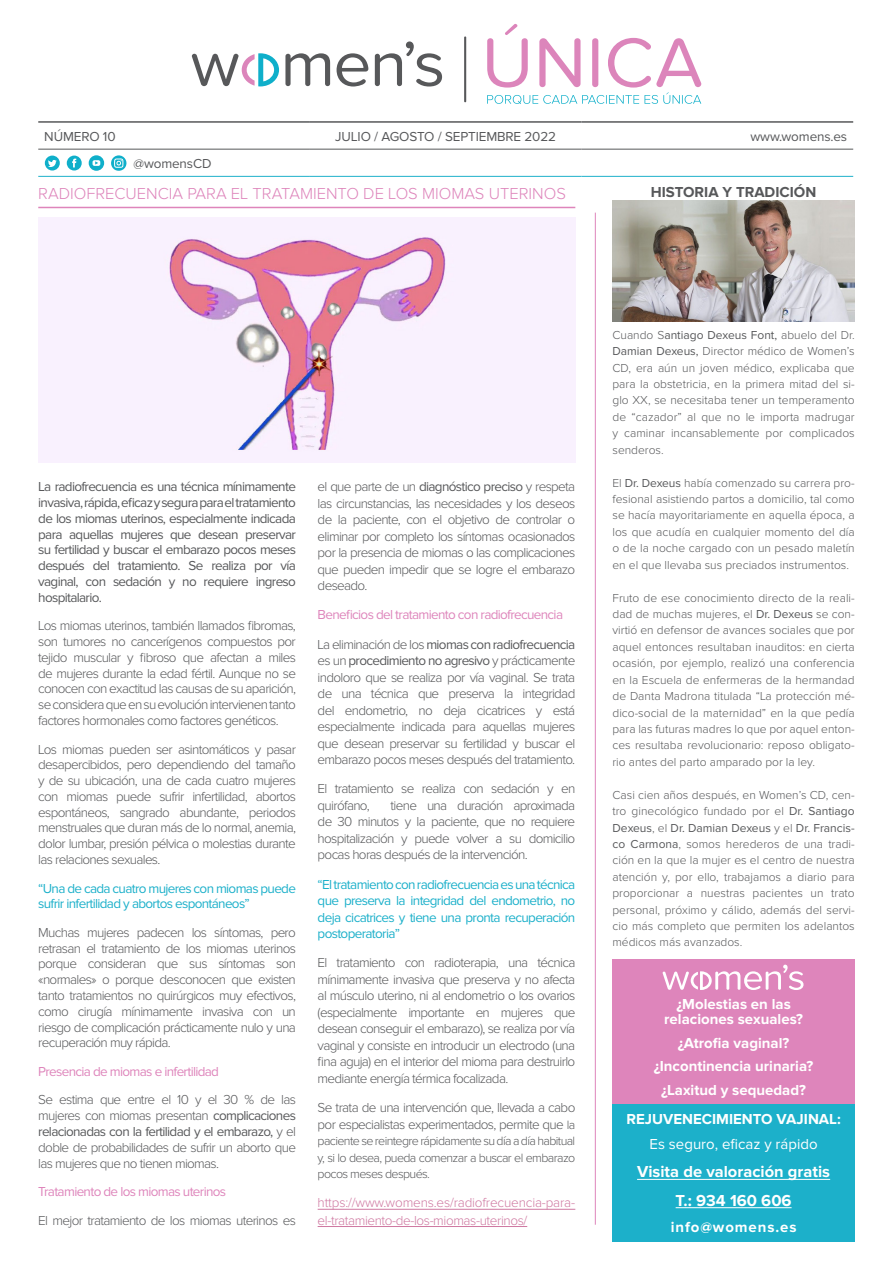
<style>
.page{position:relative;width:893px;height:1263px;background:#fff}
.page>*{position:absolute;margin:0;border:0;box-sizing:border-box;transform-origin:0 0}
.ENTRADAS{font:300 16.5px "Proxima Nova";color:#de85bb}
.ANUCIO_1_PAG{font:700 16.5px "Proxima Nova";color:#fff}
.ANUCIO_1_PAG-2{font:700 15px/15px "Proxima Nova";color:#fff;text-align:center}
.ANUCIO_1_PAG-3{font:15px "Proxima Nova";color:#fff}
.t1{font:700 15px "Proxima Nova";color:#57585a}
.ANUCIO_1_PAG-4{font:700 15px "Proxima Nova";letter-spacing:.06em;color:#fff}
.LINKs{font:300 13.5px/16.5px "Proxima Nova";letter-spacing:-.05em;color:#57585a;text-align:justify}
.LINKs-2{font:13.5px/15.8px "Proxima Nova";letter-spacing:-.04em;color:#57585a;text-align:justify}
.LINKs-3{font:13.5px/16.5px "Proxima Nova";letter-spacing:-.05em;color:#1cb0ca}
.LINKs-4{font:13.5px "Proxima Nova";letter-spacing:-.05em;color:#de85bb}
.LINKs-5{font:300 13.5px/17.2px "Proxima Nova";letter-spacing:-.01em;color:#cf78a1}
.LINKs-6{font:13.5px "Proxima Nova";letter-spacing:-.01em;color:#57585a}
.LINKs-7{font:300 12.45px/16.5px "Proxima Nova";letter-spacing:-.05em;color:#57585a;text-align:justify}
.TEXTO_NORMAL{font:300 12px/16.4px "Proxima Nova";color:#57585a;text-align:justify}
.s1{font-weight:400}
.s2{font-size:12.45px}
</style>
<div class="page">
<div style="left:612px;top:1081px;width:243px;height:160px;background:#1cb0ca"></div>
<svg style="left:285px;top:53px;width:45px;height:33px"></svg>
<svg style="left:337px;top:53px;width:31px;height:34px"></svg>
<svg style="left:375px;top:41px;width:67px;height:46px"></svg>
<svg style="left:192px;top:53px;width:87px;height:33px"></svg>
<svg style="left:487px;top:24px;width:214px;height:80px"></svg>
<hr style="left:464px;top:36px;width:2px;height:66px;background:#57585a">
<hr style="left:38px;top:149px;width:272px;height:1px;background:#57585a">
<hr style="left:310px;top:149px;width:272px;height:1px;background:#57585a">
<hr style="left:582px;top:149px;width:271px;height:1px;background:#57585a">
<hr style="left:38px;top:121px;width:272px;height:2px;background:#57585a">
<hr style="left:310px;top:121px;width:272px;height:2px;background:#57585a">
<hr style="left:582px;top:121px;width:271px;height:2px;background:#57585a">
<hr style="left:38px;top:176px;width:272px;height:1px;background:#1cb0ca">
<hr style="left:310px;top:176px;width:272px;height:1px;background:#1cb0ca">
<hr style="left:582px;top:176px;width:271px;height:1px;background:#1cb0ca">
<svg style="left:45px;top:156px;width:15px;height:15px"></svg>
<svg style="left:67px;top:156px;width:15px;height:15px"></svg>
<svg style="left:89px;top:155px;width:38px;height:16px"></svg>
<hr style="left:318px;top:1209px;width:257px;height:1px;background:#cf78a1">
<hr style="left:318px;top:1226px;width:209px;height:1px;background:#cf78a1">
<hr style="left:595px;top:213px;width:1px;height:1012px;background:#de85bb">
<div style="left:612px;top:959px;width:243px;height:144px;background:#de85bb"></div>
<svg style="left:663px;top:965px;width:140px;height:25px"></svg>
<hr style="left:637px;top:1179px;width:193px;height:1px;background:#fff">
<hr style="left:676px;top:1207px;width:116px;height:1px;background:#fff">
<img style="left:38px;top:218px;width:537px;height:244px">
<img style="left:612px;top:201px;width:243px;height:120px">
<hr style="left:38px;top:207px;width:537px;height:1px;background:#de85bb">
<p class="LINKs-6" style="left:44px;top:129px;width:73px">NÚMERO 10</p>
<p class="LINKs-6" style="left:335px;top:129px;width:222px">JULIO / AGOSTO / SEPTIEMBRE 2022</p>
<p class="LINKs-6" style="left:750px;top:129px;width:98px">www.womens.es</p>
<p class="LINKs-6" style="left:134px;top:156px;width:79px">@womensCD</p>
<p class="ENTRADAS" style="left:38px;top:186px;width:529px">RADIOFRECUENCIA PARA EL TRATAMIENTO DE LOS MIOMAS UTERINOS</p>
<p class="t1" style="left:651px;top:184px;width:167px">HISTORIA Y TRADICIÓN</p>
<p class="LINKs-2" style="left:38px;top:479px;width:259px">La radiofrecuencia es una técnica mínimamente invasiva, rápida, eficaz y segura para el tratamiento de los miomas uterinos, especialmente indicada para aquellas mujeres que desean preservar su fertilidad y buscar el embarazo pocos meses después del tratamiento. Se realiza por vía vaginal, con sedación y no requiere ingreso hospitalario.</p>
<p class="LINKs" style="left:38px;top:618px;width:259px;line-height:15.8px">Los miomas uterinos, también llamados fibromas, son tumores no cancerígenos compuestos por tejido muscular y fibroso que afectan a miles de mujeres durante la edad fértil. Aunque no se conocen con exactitud las causas de su aparición, se considera que en su evolución intervienen tanto factores hormonales como factores genéticos.</p>
<p class="LINKs" style="left:38px;top:742px;width:259px;line-height:15.8px">Los miomas pueden ser asintomáticos y pasar desapercibidos, pero dependiendo del tamaño y de su ubicación, una de cada cuatro mujeres con miomas puede sufrir infertilidad, abortos espontáneos, sangrado abundante, periodos menstruales que duran más de lo normal, anemia, dolor lumbar, presión pélvica o molestias durante las relaciones sexuales.</p>
<p class="LINKs-3" style="left:38px;top:880px;width:259px;line-height:15.8px">“Una de cada cuatro mujeres con miomas puede sufrir infertilidad y abortos espontáneos”</p>
<p class="LINKs" style="left:38px;top:925px;width:259px;line-height:15.8px">Muchas mujeres padecen los síntomas, pero retrasan el tratamiento de los miomas uterinos porque consideran que sus síntomas son «normales» o porque desconocen que existen tanto tratamientos no quirúrgicos muy efectivos, como cirugía mínimamente invasiva con un riesgo de complicación prácticamente nulo y una recuperación muy rápida.</p>
<p class="LINKs-4" style="left:38px;top:1064px;width:182px">Presencia de miomas e infertilidad</p>
<p class="LINKs" style="left:38px;top:1093px;width:259px;line-height:15.8px">Se estima que entre el 10 y el 30 % de las mujeres con miomas presentan <span class="s1">complicaciones relacionadas con la fertilidad y el embarazo,</span> y el doble de probabilidades de sufrir un aborto que las mujeres que no tienen miomas.</p>
<p class="LINKs-4" style="left:38px;top:1184px;width:189px">Tratamiento de los miomas uterinos</p>
<p class="LINKs" style="left:38px;top:1212px;width:259px">El mejor tratamiento de los miomas uterinos es</p>
<p class="LINKs" style="left:318px;top:479px;width:259px">el que parte de un <span class="s1">diagnóstico preciso</span> y respeta las circunstancias, las necesidades y los deseos de la paciente, con el objetivo de controlar o eliminar por completo los síntomas ocasionados por la presencia de miomas o las complicaciones que pueden impedir que se logre el embarazo deseado.</p>
<p class="LINKs-4" style="left:318px;top:607px;width:247px">Beneficios del tratamiento con radiofrecuencia</p>
<p class="LINKs" style="left:318px;top:636px;width:259px">La eliminación de los <span class="s1">miomas con radiofrecuencia </span>es un <span class="s1">procedimiento no agresivo</span> y prácticamente indoloro que se realiza por vía vaginal. Se trata de una técnica que preserva la integridad del endometrio, no deja cicatrices y está especialmente indicada para aquellas mujeres que desean preservar su fertilidad y buscar el embarazo pocos meses después del tratamiento.</p>
<p class="LINKs" style="left:318px;top:781px;width:259px">El tratamiento se realiza con sedación y en quirófano,</p>
<p class="LINKs" style="left:318px;top:798px;width:259px;text-indent:73px">tiene una duración aproximada de 30 minutos y la paciente, que no requiere hospitalización y puede volver a su domicilio pocas horas después de la intervención.</p>
<p class="LINKs-3" style="left:318px;top:876px;width:259px;text-align:justify">“El tratamiento con radiofrecuencia es una técnica que preserva la integridad del endometrio, no deja cicatrices y tiene una pronta recuperación postoperatoria”</p>
<p class="LINKs" style="left:318px;top:955px;width:259px">El tratamiento con radioterapia, una técnica mínimamente invasiva que preserva y no afecta al músculo uterino, ni al endometrio o los ovarios (especialmente importante en mujeres que desean conseguir el embarazo), se realiza por vía vaginal y consiste en introducir un electrodo (una fina aguja) en el interior del mioma para destruirlo mediante energía térmica focalizada.</p>
<p class="LINKs" style="left:318px;top:1100px;width:259px">Se trata de una intervención que, llevada a cabo por especialistas experimentados, permite que <span class="s2">la</span></p>
<p class="LINKs-7" style="left:318px;top:1133px;width:259px">paciente se reintegre rápidamente su día a día habitual y, si lo desea, pueda comenzar a buscar el embarazo pocos meses después.</p>
<p class="LINKs-5" style="left:318px;top:1195px;width:259px">https://www.womens.es/radiofrecuencia-para&shy;el-tratamiento-de-los-miomas-uterinos/</p>
<p class="TEXTO_NORMAL" style="left:612px;top:327px;width:244px">Cuando S<span class="s1">antiago Dexeus Font,</span> abuelo del Dr.<br><span class="s1">Damian Dexeus,</span> Director médico de Women’s CD, era aún un joven médico, explicaba que para la obstetricia, en la primera mitad del si&shy;glo XX, se necesitaba tener un temperamento de “cazador” al que no le importa madrugar y caminar incansablemente por complicados senderos.</p>
<p class="TEXTO_NORMAL" style="left:612px;top:475px;width:244px">El <span class="s1">Dr. Dexeus</span> había comenzado su carrera pro&shy;fesional asistiendo partos a domicilio, tal como se hacía mayoritariamente en aquella época, a los que acudía en cualquier momento del día o de la noche cargado con un pesado maletín en el que llevaba sus preciados instrumentos.</p>
<p class="TEXTO_NORMAL" style="left:612px;top:590px;width:244px">Fruto de ese conocimiento directo de la reali&shy;dad de muchas mujeres, el <span class="s1">Dr. Dexeus</span> se con&shy;virtió en defensor de avances sociales que por aquel entonces resultaban inauditos: en cierta ocasión, por ejemplo, realizó una conferencia en la Escuela de enfermeras de la hermandad de Danta Madrona titulada “La protección mé&shy;dico-social de la maternidad” en la que pedía para las futuras madres lo que por aquel enton&shy;ces resultaba revolucionario: reposo obligato&shy;rio antes del parto amparado por la ley.</p>
<p class="TEXTO_NORMAL" style="left:612px;top:787px;width:244px">Casi cien años después, en Women’s CD, cen&shy;tro ginecológico fundado por el <span class="s1">Dr. Santiago Dexeus</span>, el <span class="s1">Dr. Damian Dexeus</span> y el <span class="s1">Dr. Francis&shy;co Carmona</span>, somos herederos de una tradi&shy;ción en la que la mujer es el centro de nuestra atención y, por ello, trabajamos a diario para proporcionar a nuestras pacientes un trato personal, próximo y cálido, además del servi&shy;cio más completo que permiten los adelantos médicos más avanzados.</p>
<p class="ANUCIO_1_PAG-2" style="left:664px;top:997px;width:140px">¿Molestias en las relaciones sexuales?</p>
<p class="ANUCIO_1_PAG-2" style="left:678px;top:1035px;width:113px">¿Atrofia vaginal?</p>
<p class="ANUCIO_1_PAG-2" style="left:654px;top:1059px;width:161px">¿Incontinencia urinaria?</p>
<p class="ANUCIO_1_PAG-2" style="left:661px;top:1082px;width:146px">¿Laxitud y sequedad?</p>
<p class="ANUCIO_1_PAG-2" style="left:626px;top:1112px;width:216px">REJUVENECIMIENTO VAJINAL:</p>
<p class="ANUCIO_1_PAG-3" style="left:650px;top:1135px;width:170px">Es seguro, eficaz y rápido</p>
<p class="ANUCIO_1_PAG" style="left:637px;top:1162px;width:195px">Visita de valoración gratis</p>
<p class="ANUCIO_1_PAG" style="left:676px;top:1190px;width:117px">T.: 934 160 606</p>
<p class="ANUCIO_1_PAG-4" style="left:671px;top:1218px;width:127px">info@womens.es</p>
</div>
